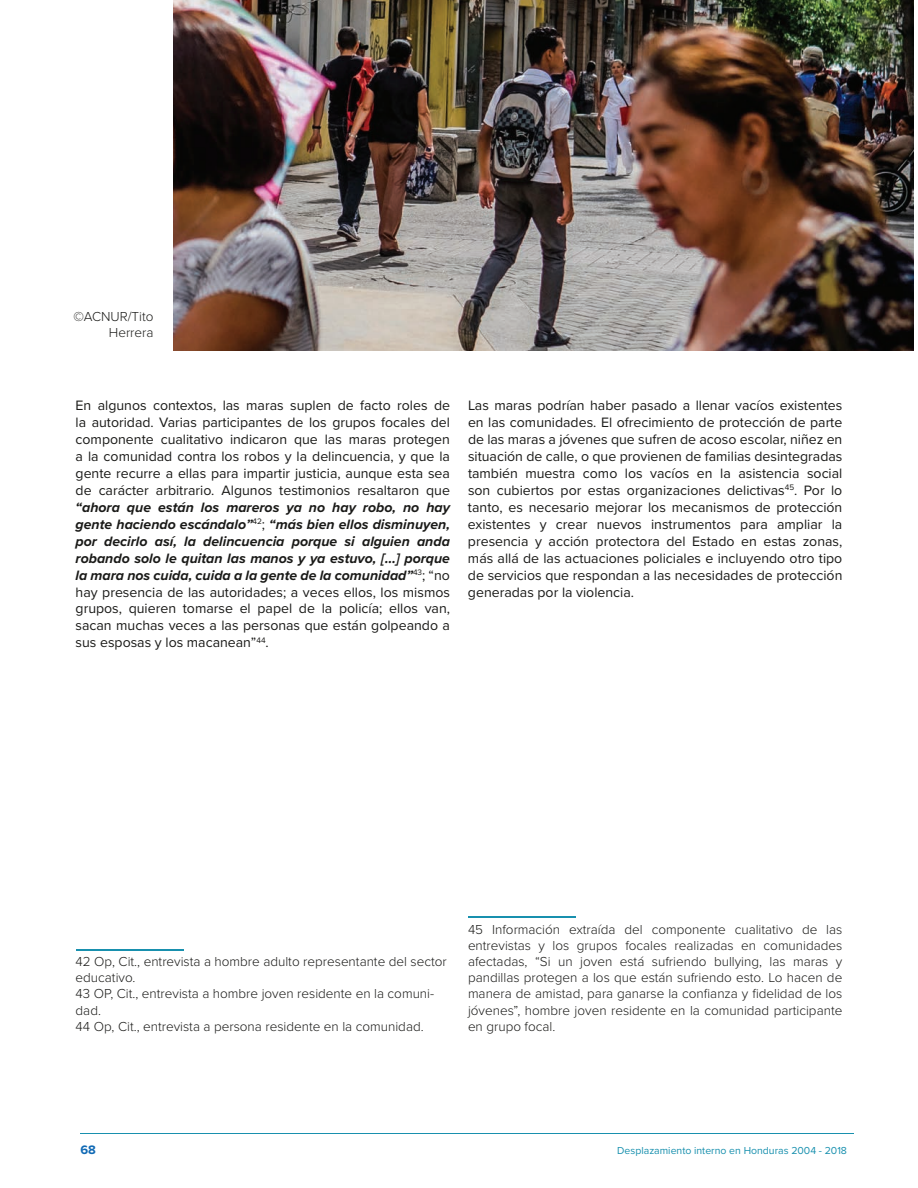
<style>
.page{position:relative;width:918px;height:1188px;background:#fff}
.page>*{position:absolute;margin:0;border:0;box-sizing:border-box;transform-origin:0 0}
.t1{font:14.1px/17px "Proxima Nova";color:#1a1a18;text-align:justify}
.t2{font:italic 700 14.1px/17px "Proxima Nova";color:#1a1a18;text-align:justify}
.t3{font:300 13.5px/16.2px "Proxima Nova";color:#1a1a18}
.t4{font:700 12.75px "Proxima Nova";color:#116ab5}
.t5{font:10.5px "Proxima Nova";color:#1890ae}
.s1{font-weight:400;font-style:normal}
</style>
<div class="page">
<hr style="left:81px;top:1133px;width:773px;height:1px;background:#1890ae">
<img style="left:174px;top:0;width:740px;height:350px">
<hr style="left:76px;top:949px;width:108px;height:2px;background:#1890ae">
<hr style="left:468px;top:917px;width:108px;height:1px;background:#1890ae">
<p class="t3" style="left:73px;top:309px;width:82px;text-align:right">©ACNUR/Tito<br>Herrera</p>
<p class="t1" style="left:76px;top:398px;width:376px">En algunos contextos, las maras suplen de facto roles de la autoridad. Varias participantes de los grupos focales del componente cualitativo indicaron que las maras protegen a la comunidad contra los robos y la delincuencia, y que la gente recurre a ellas para impartir justicia, aunque esta sea de carácter arbitrario. Algunos testimonios resaltaron que</p>
<p class="t2" style="left:76px;top:500px;width:376px">“ahora que están los mareros ya no hay robo, no hay gente haciendo escándalo”<sup>42</sup><span class="s1">;</span> “más bien ellos disminuyen, por decirlo así, la delincuencia porque si alguien anda robando solo le quitan las manos y ya estuvo, […] porque la mara nos cuida, cuida a la gente de la comunidad”<sup>43</sup><span class="s1">; “no hay presencia de las autoridades; a veces ellos, los mismos grupos, quieren tomarse el papel de la policía; ellos van, sacan muchas veces a las personas que están golpeando a sus esposas y los macanean”</span><sup>44</sup><span class="s1">.</span></p>
<p class="t1" style="left:468px;top:398px;width:376px">Las maras podrían haber pasado a llenar vacíos existentes en las comunidades. El ofrecimiento de protección de parte de las maras a jóvenes que sufren de acoso escolar, niñez en situación de calle, o que provienen de familias desintegradas también muestra como los vacíos en la asistencia social son cubiertos por estas organizaciones delictivas<sup>45</sup>. Por lo tanto, es necesario mejorar los mecanismos de protección existentes y crear nuevos instrumentos para ampliar la presencia y acción protectora del Estado en estas zonas, más allá de las actuaciones policiales e incluyendo otro tipo de servicios que respondan a las necesidades de protección generadas por la violencia.</p>
<p class="t3" style="left:76px;top:954px;width:373px">42 Op, Cit., entrevista a hombre adulto representante del sector educativo.<br>43 OP, Cit., entrevista a hombre joven residente en la comuni&shy;dad.<br>44 Op, Cit., entrevista a persona residente en la comunidad.</p>
<p class="t3" style="left:468px;top:922px;width:376px;text-align:justify">45 Información extraída del componente cualitativo de las entrevistas y los grupos focales realizadas en comunidades afectadas, “Si un joven está sufriendo bullying, las maras y pandillas protegen a los que están sufriendo esto. Lo hacen de manera de amistad, para ganarse la confianza y fidelidad de los jóvenes”, hombre joven residente en la comunidad participante en grupo focal.</p>
<p class="t4" style="left:81px;top:1145px;width:17px">68</p>
<p class="t5" style="left:617px;top:1146px;width:231px">Desplazamiento interno en Honduras 2004 - 2018</p>
</div>
